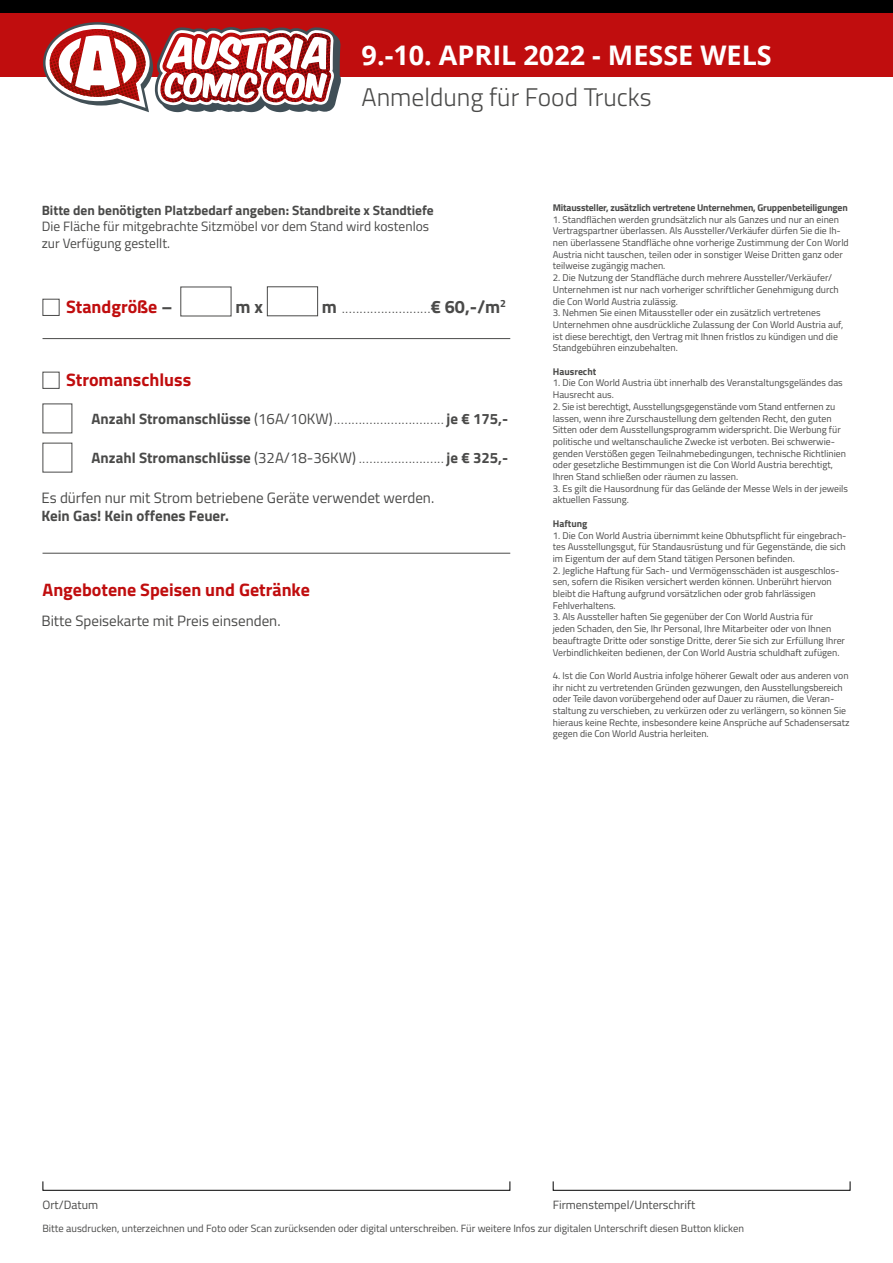
<style>
.page{position:relative;width:893px;height:1263px;background:#fff}
.page>*{position:absolute;margin:0;border:0;box-sizing:border-box;transform-origin:0 0}
.t1{font:700 27px "Open Sans";color:#fff}
.t2{font:300 25.5px "Titillium Web";color:#4a4a49}
.t3{font:700 18px "Titillium Web";color:#c00d0e}
.t4{font:700 18px "Titillium Web";color:#4a4a49}
.t5{font:15px "Titillium Web";color:#4a4a49}
.t6{font:700 15px "Titillium Web";color:#4a4a49}
.t7{font:13.5px/16.2px "Titillium Web";color:#4a4a49}
.t8{font:700 13.5px "Titillium Web";color:#4a4a49}
.t9{font:12px "Titillium Web";color:#4a4a49}
.t10{font:10.5px "Titillium Web";color:#4a4a49}
.t11{font:9.75px/11.7px "Titillium Web";color:#4a4a49}
.t12{font:700 9.75px "Titillium Web";letter-spacing:-.02em;color:#4a4a49}
.t13{font:700 9.75px "Titillium Web";color:#4a4a49}
.t14{font:700 7.5px "Titillium Web";color:#4a4a49}
.s1{color:#4a4a49}
.s2{font-size:15px}
.s3{font-weight:400;font-size:15px}
</style>
<div class="page">
<div style="left:0;top:13px;width:893px;height:64px;background:#c00d0e"></div>
<div style="left:0;top:0;width:893px;height:13px;background:#000"></div>
<svg style="left:43px;top:22px;width:298px;height:90px"></svg>
<svg style="left:42px;top:1181px;width:469px;height:10px"></svg>
<svg style="left:552px;top:1181px;width:299px;height:10px"></svg>
<hr style="left:43px;top:338px;width:467px;height:1px;background:#4a4a49">
<div style="left:43px;top:299px;width:17px;height:17px;border:1px solid #4a4a49"></div>
<div style="left:267px;top:286px;width:51px;height:30px;border:1px solid #4a4a49"></div>
<hr style="left:43px;top:553px;width:467px;height:1px;background:#4a4a49">
<div style="left:43px;top:372px;width:17px;height:17px;border:1px solid #4a4a49"></div>
<h1 class="t1" style="left:362px;top:36px;width:412px">9.-10. APRIL 2022 - MESSE WELS</h1>
<h2 class="t2" style="left:362px;top:78px;width:291px">Anmeldung für Food Trucks</h2>
<h3 class="t8" style="left:42px;top:200px;width:394px">Bitte den benötigten Platzbedarf angeben: Standbreite x Standtiefe</h3>
<h3 class="t7" style="left:42px;top:218px;width:389px">Die Fläche für mitgebrachte Sitzmöbel vor dem Stand wird kostenlos zur Verfügung gestellt.</h3>
<h3 class="t3" style="left:66px;top:293px;width:108px">Standgröße <span class="s1">–</span></h3>
<h3 class="t4" style="left:235px;top:293px;width:29px">m x</h3>
<h3 class="t4" style="left:322px;top:293px;width:17px">m</h3>
<p class="t14" style="left:341px;top:305px;width:3px">.........................</p>
<h3 class="t4" style="left:431px;top:293px;width:77px">€ 60,-/m<sup>2</sup></h3>
<h3 class="t3" style="left:66px;top:366px;width:127px">Stromanschluss</h3>
<p class="t14" style="left:92px;top:415px;width:244px"><span class="s2">Anzahl Stromanschlüsse</span> <span class="s3">(16A/10KW)</span>...............................</p>
<h3 class="t6" style="left:447px;top:407px;width:63px">je € 175,-</h3>
<p class="t14" style="left:92px;top:454px;width:269px"><span class="s2">Anzahl Stromanschlüsse</span> <span class="s3">(32A/18-36KW)</span> ........................</p>
<h3 class="t6" style="left:447px;top:446px;width:63px">je € 325,-</h3>
<h3 class="t5" style="left:41px;top:487px;width:394px">Es dürfen nur mit Strom betriebene Geräte verwendet werden.</h3>
<h3 class="t6" style="left:41px;top:504px;width:189px">Kein Gas! Kein offenes Feuer.</h3>
<h3 class="t3" style="left:43px;top:576px;width:269px">Angebotene Speisen und Getränke</h3>
<h3 class="t5" style="left:41px;top:610px;width:241px">Bitte Speisekarte mit Preis einsenden.</h3>
<p class="t12" style="left:553px;top:200px;width:296px">Mitaussteller, zusätzlich vertretene Unternehmen, Gruppenbeteiligungen</p>
<p class="t11" style="left:553px;top:213px;width:297px">1. Standflächen werden grundsätzlich nur als Ganzes und nur an einen Vertragspartner überlassen. Als Aussteller/Verkäufer dürfen Sie die Ih&shy;nen überlassene Standfläche ohne vorherige Zustimmung der Con World Austria nicht tauschen, teilen oder in sonstiger Weise Dritten ganz oder teilweise zugängig machen.</p>
<p class="t11" style="left:553px;top:271px;width:288px">2. Die Nutzung der Standfläche durch mehrere Aussteller/Verkäufer/<br>Unternehmen ist nur nach vorheriger schriftlicher Genehmigung durch die Con World Austria zulässig.</p>
<p class="t11" style="left:553px;top:306px;width:292px">3. Nehmen Sie einen Mitaussteller oder ein zusätzlich vertretenes Unternehmen ohne ausdrückliche Zulassung der Con World Austria auf, ist diese berechtigt, den Vertrag mit Ihnen fristlos zu kündigen und die Standgebühren einzubehalten.</p>
<p class="t13" style="left:553px;top:364px;width:45px">Hausrecht</p>
<p class="t11" style="left:553px;top:377px;width:291px">1. Die Con World Austria übt innerhalb des Veranstaltungsgeländes das<br>Hausrecht aus.</p>
<p class="t11" style="left:553px;top:400px;width:295px">2. Sie ist berechtigt, Ausstellungsgegenstände vom Stand entfernen zu lassen, wenn ihre Zurschaustellung dem geltenden Recht, den guten Sitten oder dem Ausstellungsprogramm widerspricht. Die Werbung für politische und weltanschauliche Zwecke ist verboten. Bei schwerwie&shy;genden Verstößen gegen Teilnahmebedingungen, technische Richtlinien oder gesetzliche Bestimmungen ist die Con World Austria berechtigt, Ihren Stand schließen oder räumen zu lassen.</p>
<p class="t11" style="left:553px;top:482px;width:297px">3. Es gilt die Hausordnung für das Gelände der Messe Wels in der jeweils aktuellen Fassung.</p>
<p class="t13" style="left:553px;top:516px;width:36px">Haftung</p>
<p class="t11" style="left:553px;top:529px;width:295px;text-align:justify">1. Die Con World Austria übernimmt keine Obhutspflicht für eingebrach&shy;tes Ausstellungsgut, für Standausrüstung und für Gegenstände, die sich im Eigentum der auf dem Stand tätigen Personen befinden.</p>
<p class="t11" style="left:553px;top:564px;width:288px">2. Jegliche Haftung für Sach- und Vermögensschäden ist ausgeschlos&shy;sen, sofern die Risiken versichert werden können. Unberührt hiervon bleibt die Haftung aufgrund vorsätzlichen oder grob fahrlässigen Fehlverhaltens.</p>
<p class="t11" style="left:553px;top:611px;width:294px">3. Als Aussteller haften Sie gegenüber der Con World Austria für<br>jeden Schaden, den Sie, Ihr Personal, Ihre Mitarbeiter oder von Ihnen beauftragte Dritte oder sonstige Dritte, derer Sie sich zur Erfüllung Ihrer Verbindlichkeiten bedienen, der Con World Austria schuldhaft zufügen.</p>
<p class="t11" style="left:553px;top:669px;width:298px">4. Ist die Con World Austria infolge höherer Gewalt oder aus anderen von ihr nicht zu vertretenden Gründen gezwungen, den Ausstellungsbereich oder Teile davon vorübergehend oder auf Dauer zu räumen, die Veran&shy;staltung zu verschieben, zu verkürzen oder zu verlängern, so können Sie hieraus keine Rechte, insbesondere keine Ansprüche auf Schadensersatz gegen die Con World Austria herleiten.</p>
<p class="t9" style="left:43px;top:1195px;width:57px">Ort/Datum</p>
<p class="t9" style="left:553px;top:1195px;width:144px">Firmenstempel/Unterschrift</p>
<p class="t10" style="left:43px;top:1221px;width:703px">Bitte ausdrucken, unterzeichnen und Foto oder Scan zurücksenden oder digital unterschreiben. Für weitere Infos zur digitalen Unterschrift diesen Button klicken</p>
</div>
